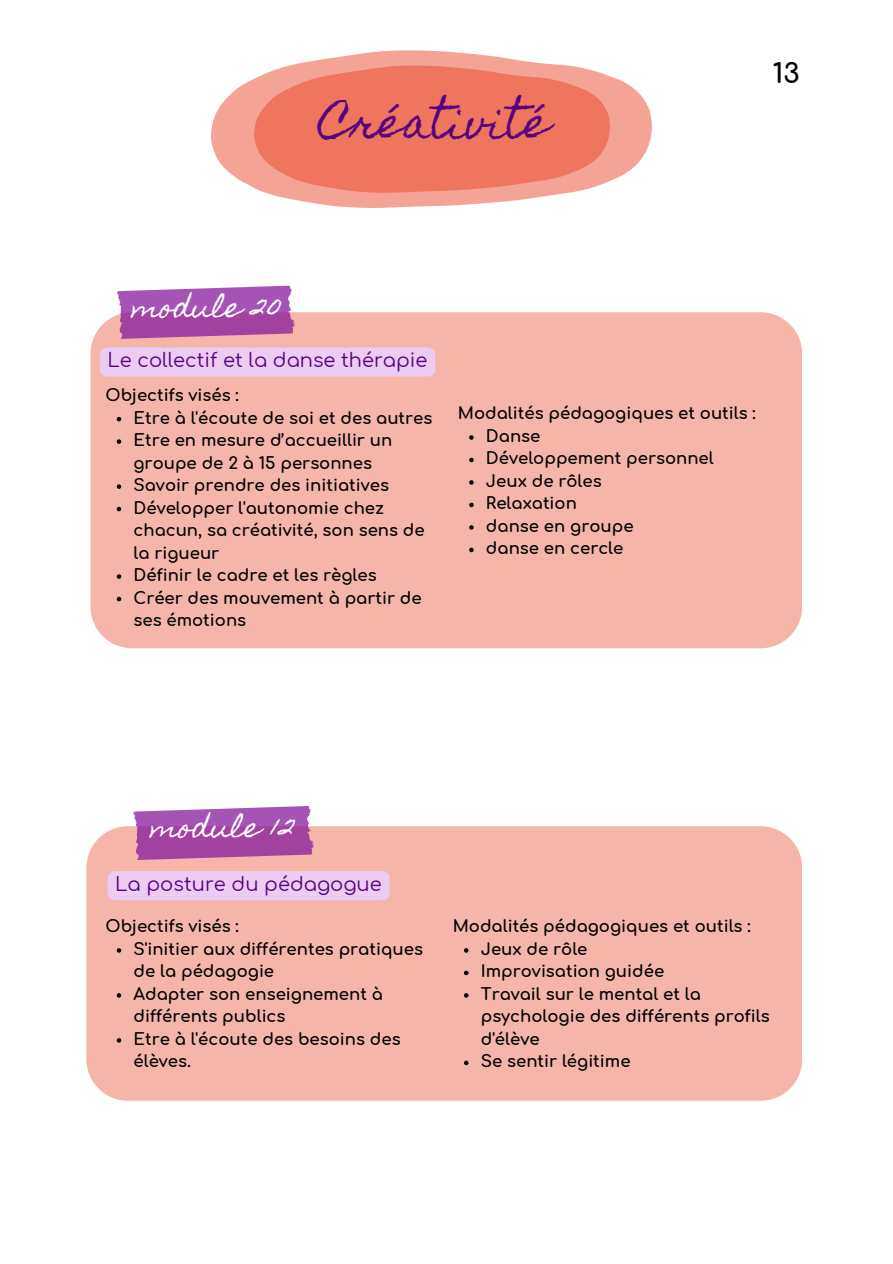
<style>
.page{position:relative;width:893px;height:1264px;background:#fff}
.page>*{position:absolute;margin:0;border:0;box-sizing:border-box;transform-origin:0 0}
.t1{font:41.55px "Homemade Apple";color:#57007f}
.t2{font:27px "Homemade Apple";color:#fff}
.t3{font:700 27px "Comfortaa";color:#000}
.t4{font:19.5px "Comfortaa";color:#57007f}
.t5{font:700 16.5px/22.5px "Comfortaa";color:#000}
</style>
<div class="page">
<svg style="left:211px;top:50px;width:441px;height:158px"></svg>
<svg style="left:254px;top:66px;width:356px;height:127px;background:#f07e69"></svg>
<div style="left:90px;top:312px;width:712px;height:336px;background:#f6b5a9"></div>
<svg style="left:117px;top:285px;width:178px;height:53px;background:#af5fb1"></svg>
<div style="left:100px;top:347px;width:335px;height:29px;background:#ecccf2"></div>
<svg style="left:117px;top:417px;width:4px;height:4px"></svg>
<svg style="left:117px;top:439px;width:4px;height:5px"></svg>
<svg style="left:117px;top:484px;width:4px;height:5px"></svg>
<svg style="left:117px;top:507px;width:4px;height:4px"></svg>
<svg style="left:117px;top:574px;width:4px;height:5px"></svg>
<svg style="left:117px;top:597px;width:4px;height:4px"></svg>
<svg style="left:469px;top:435px;width:4px;height:5px"></svg>
<svg style="left:469px;top:458px;width:4px;height:4px"></svg>
<svg style="left:469px;top:480px;width:4px;height:4px"></svg>
<svg style="left:469px;top:502px;width:4px;height:5px"></svg>
<svg style="left:469px;top:525px;width:4px;height:4px"></svg>
<svg style="left:469px;top:547px;width:4px;height:5px"></svg>
<div style="left:86px;top:826px;width:716px;height:274px;background:#f6b5a9;border-radius:42px"></div>
<svg style="left:133px;top:806px;width:181px;height:54px;background:#af5cad"></svg>
<div style="left:107px;top:871px;width:282px;height:29px;background:#ecccf2;border-radius:7px"></div>
<svg style="left:117px;top:948px;width:4px;height:4px"></svg>
<svg style="left:117px;top:993px;width:4px;height:4px"></svg>
<svg style="left:117px;top:1038px;width:4px;height:4px"></svg>
<svg style="left:464px;top:948px;width:4px;height:4px"></svg>
<svg style="left:464px;top:970px;width:4px;height:5px"></svg>
<svg style="left:464px;top:993px;width:4px;height:4px"></svg>
<svg style="left:464px;top:1060px;width:4px;height:5px"></svg>
<p class="t1" style="left:319px;top:99px;width:232px">Créativité</p>
<p class="t3" style="left:772px;top:59px;width:28px">13</p>
<p class="t2" style="left:132px;top:292px;width:151px">module 20</p>
<p class="t4" style="left:108px;top:350px;width:321px">Le collectif et la danse thérapie</p>
<p class="t5" style="left:105px;top:384px;width:135px">Objectifs visés :</p>
<p class="t5" style="left:133px;top:407px;width:300px">Etre à l'écoute de soi et des autres</p>
<p class="t5" style="left:133px;top:429px;width:260px">Etre en mesure d’accueillir un groupe de 2 à 15 personnes</p>
<p class="t5" style="left:133px;top:474px;width:257px">Savoir prendre des initiatives</p>
<p class="t5" style="left:133px;top:497px;width:293px">Développer l'autonomie chez chacun, sa créativité, son sens de la rigueur</p>
<p class="t5" style="left:133px;top:564px;width:244px">Définir le cadre et les règles</p>
<p class="t5" style="left:133px;top:587px;width:289px">Créer des mouvement à partir de ses émotions</p>
<p class="t5" style="left:458px;top:403px;width:299px">Modalités pédagogiques et outils :</p>
<p class="t5" style="left:486px;top:425px;width:56px">Danse</p>
<p class="t5" style="left:486px;top:448px;width:229px">Développement personnel</p>
<p class="t5" style="left:486px;top:470px;width:117px">Jeux de rôles</p>
<p class="t5" style="left:486px;top:493px;width:92px">Relaxation</p>
<p class="t5" style="left:486px;top:515px;width:149px">danse en groupe</p>
<p class="t5" style="left:486px;top:538px;width:139px">danse en cercle</p>
<p class="t2" style="left:151px;top:811px;width:147px">module 12</p>
<p class="t4" style="left:115px;top:873px;width:268px">La posture du pédagogue</p>
<p class="t5" style="left:105px;top:915px;width:135px">Objectifs visés :</p>
<p class="t5" style="left:133px;top:938px;width:291px">S'initier aux différentes pratiques de la pédagogie</p>
<p class="t5" style="left:133px;top:983px;width:251px">Adapter son enseignement à différents publics</p>
<p class="t5" style="left:133px;top:1028px;width:269px">Etre à l'écoute des besoins des élèves.</p>
<p class="t5" style="left:452px;top:915px;width:299px">Modalités pédagogiques et outils :</p>
<p class="t5" style="left:480px;top:938px;width:108px">Jeux de rôle</p>
<p class="t5" style="left:480px;top:960px;width:185px">Improvisation guidée</p>
<p class="t5" style="left:480px;top:983px;width:290px">Travail sur le mental et la psychologie des différents profils d'élève</p>
<p class="t5" style="left:480px;top:1050px;width:151px">Se sentir légitime</p>
</div>
